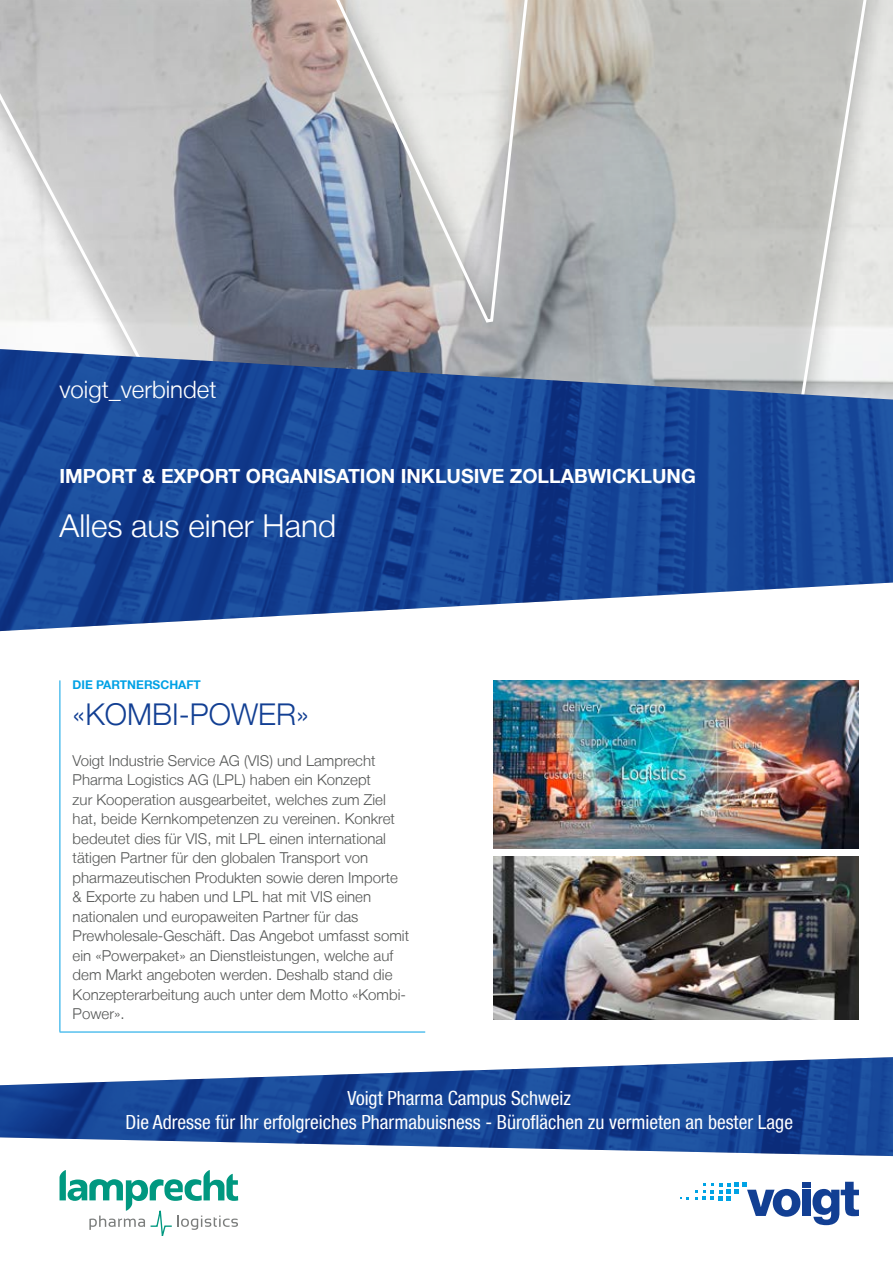
<style>
.page{position:relative;width:893px;height:1263px;background:#fff}
.page>*{position:absolute;margin:0;border:0;box-sizing:border-box;transform-origin:0 0}
.t1{font:300 31.5px "Helvetica Neue LT";color:#fff}
.t2{font:300 30px "Helvetica Neue LT";color:#123f93}
.t3{font:300 24px "Helvetica Neue LT";color:#fff}
.t4{font:condensed 19.5px/23.4px "Helvetica Neue LT";color:#fff;text-align:center}
.t5{font:700 19.5px "Helvetica Neue LT";color:#fff}
.t6{font:300 15px/19.5px "Helvetica Neue LT";color:#555756}
.t7{font:700 12px "Helvetica Neue LT";color:#00a1e5}
</style>
<div class="page">
<svg style="left:0;top:0;width:893px;height:349px"></svg>
<img style="left:0;top:349px;width:893px;height:282px">
<div style="left:802px;top:1182px;width:9px;height:5px;background:#123f93"></div>
<div style="left:802px;top:1190px;width:9px;height:26px;background:#123f93"></div>
<svg style="left:812px;top:1182px;width:47px;height:43px"></svg>
<svg style="left:695px;top:1190px;width:2px;height:10px"></svg>
<svg style="left:703px;top:1182px;width:97px;height:35px"></svg>
<svg style="left:60px;top:1170px;width:178px;height:66px"></svg>
<hr style="left:60px;top:680px;width:1px;height:352px;background:#00a1e5">
<hr style="left:60px;top:1032px;width:365px;height:1px;background:#00a1e5">
<img style="left:493px;top:680px;width:366px;height:168px">
<img style="left:493px;top:857px;width:366px;height:162px">
<img style="left:0;top:1057px;width:893px;height:99px">
<h3 class="t3" style="left:60px;top:374px;width:158px">voigt_verbindet</h3>
<h3 class="t5" style="left:60px;top:464px;width:638px">IMPORT &amp; EXPORT ORGANISATION INKLUSIVE ZOLLABWICKLUNG</h3>
<h1 class="t1" style="left:60px;top:506px;width:278px">Alles aus einer Hand</h1>
<p class="t7" style="left:73px;top:677px;width:130px">DIE PARTNERSCHAFT</p>
<h2 class="t2" style="left:73px;top:696px;width:238px">«KOMBI-POWER»</h2>
<p class="t6" style="left:73px;top:750px;width:338px">Voigt Industrie Service AG (VIS) und Lamprecht Pharma Logistics AG (LPL) haben ein Konzept<br>zur Kooperation ausgearbeitet, welches zum Ziel hat, beide Kernkompetenzen zu vereinen. Konkret bedeutet dies für VIS, mit LPL einen international tätigen Partner für den globalen Transport von pharmazeutischen Produkten sowie deren Importe &amp; Exporte zu haben und LPL hat mit VIS einen nationalen und europaweiten Partner für das Prewholesale-Geschäft. Das Angebot umfasst somit ein «Powerpaket» an Dienstleistungen, welche auf dem Markt angeboten werden. Deshalb stand die Konzepterarbeitung auch unter dem Motto «Kombi-Power».</p>
<h3 class="t4" style="left:126px;top:1086px;width:669px">Voigt Pharma Campus Schweiz<br>Die Adresse für Ihr erfolgreiches Pharmabuisness - Büroflächen zu vermieten an bester Lage</h3>
</div>
